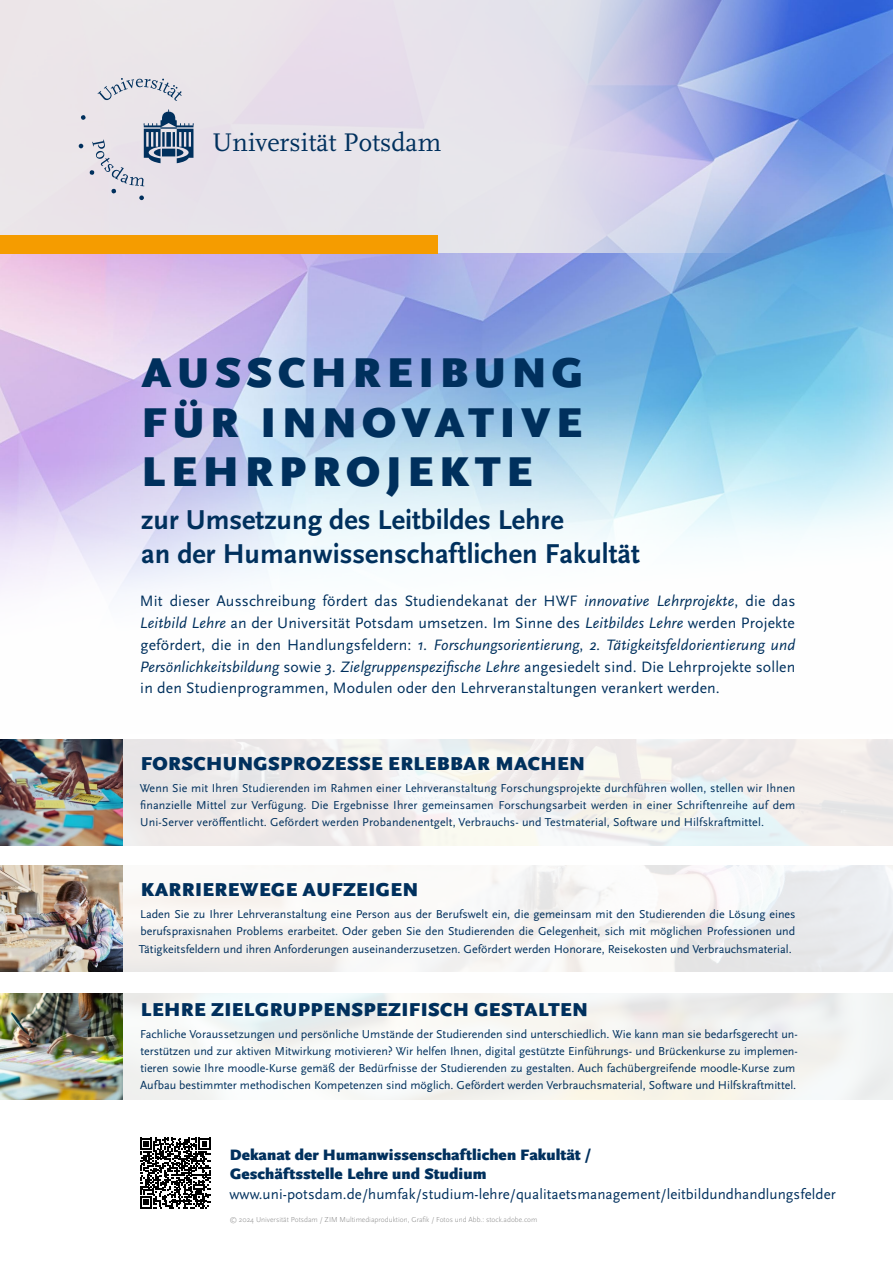
<style>
.page{position:relative;width:893px;height:1263px;background:#fff}
.page>*{position:absolute;margin:0;border:0;box-sizing:border-box;transform-origin:0 0}
.t1{font:900 43.5px/49.5px "Scala Sans Pro";letter-spacing:.13em;color:#00305d;text-align:justify}
.t2{font:700 28.5px/34.2px "Scala Sans Pro";color:#00305d}
.t3{font:26.62px "Scala Pro";color:#00305d}
.t4{font:900 19.5px "Scala Sans Pro";letter-spacing:.02em;color:#00305d}
.t5{font:15.75px/21.8px "Scala Sans Pro";letter-spacing:.01em;color:#00305d;text-align:justify}
.t6{font:900 15.75px/18.9px "Scala Sans Pro";letter-spacing:.005em;color:#00305d}
.t7{font:15px "Scala Sans Pro";letter-spacing:.005em;color:#00305d}
.t8{font:12px/17.2px "Scala Sans Pro";color:#00305d;text-align:justify}
.t9{font:300 7.5px "Scala Sans Pro";color:#878787}
.s1{font-style:italic}
.s2{font-weight:700}
</style>
<div class="page">
<img style="left:0;top:993px;width:893px;height:106px">
<img style="left:0;top:866px;width:893px;height:106px">
<img style="left:0;top:739px;width:893px;height:106px">
<img style="left:0;top:253px;width:893px;height:341px">
<svg style="left:140px;top:1138px;width:70px;height:70px"></svg>
<svg style="left:0;top:0;width:893px;height:253px;background:#c6cce7"></svg>
<svg style="left:98px;top:78px;width:84px;height:23px;background:#cbcdd6"></svg>
<svg style="left:79px;top:109px;width:115px;height:91px;background:#c6c8d4"></svg>
<div style="left:0;top:235px;width:438px;height:18px;background:#f59c00"></div>
<h3 class="t3" style="left:212px;top:127px;width:231px">Universität Potsdam</h3>
<h1 class="t1" style="left:141px;top:349px;width:443px">AUSSCHREIBUNG FÜR INNOVATIVE LEHRPROJEKTE</h1>
<h2 class="t2" style="left:141px;top:503px;width:500px">zur Umsetzung des Leitbildes Lehre<br>an der Humanwissenschaftlichen Fakultät</h2>
<p class="t5" style="left:140px;top:590px;width:657px">Mit dieser Ausschreibung fördert das Studiendekanat der HWF <span class="s1">innovative Lehrprojekte</span>, die das <span class="s1">Leitbild Lehre</span> an der Universität Potsdam umsetzen. Im Sinne des <span class="s1">Leitbildes Lehre</span> werden Projekte gefördert, die in den Handlungsfeldern: <span class="s1">1. Forschungsorientierung</span>, <span class="s1">2. Tätigkeitsfeldorientierung und Persönlichkeitsbildung</span> sowie <span class="s1">3. Zielgruppenspezifische Lehre</span> angesiedelt sind. Die Lehrprojekte sollen in den Studienprogrammen, Modulen oder den Lehrveranstaltungen verankert werden.</p>
<h3 class="t4" style="left:141px;top:752px;width:445px">FORSCHUNGSPROZESSE ERLEBBAR MACHEN</h3>
<p class="t8" style="left:140px;top:779px;width:657px">Wenn Sie mit Ihren Studierenden im Rahmen einer Lehrveranstaltung Forschungsprojekte durchführen wollen, stellen wir Ihnen finanzielle Mittel zur Verfügung. Die Ergebnisse Ihrer gemeinsamen Forschungsarbeit werden in einer Schriftenreihe auf dem Uni-Server veröffentlicht. Gefördert werden Probandenentgelt, Verbrauchs- und Testmaterial, Software und Hilfskraftmittel.</p>
<h3 class="t4" style="left:141px;top:878px;width:279px">KARRIEREWEGE AUFZEIGEN</h3>
<p class="t8" style="left:139px;top:906px;width:658px">Laden Sie zu Ihrer Lehrveranstaltung eine Person aus der Berufswelt ein, die gemeinsam mit den Studierenden die Lösung eines berufspraxisnahen Problems erarbeitet. Oder geben Sie den Studierenden die Gelegenheit, sich mit möglichen Professionen und Tätigkeitsfeldern und ihren Anforderungen auseinanderzusetzen. Gefördert werden Honorare, Reisekosten und Verbrauchsmaterial.</p>
<h3 class="t4" style="left:141px;top:998px;width:448px">LEHRE ZIELGRUPPENSPEZIFISCH GESTALTEN</h3>
<p class="t8" style="left:140px;top:1025px;width:659px;text-align:left">Fachliche Voraussetzungen und persönliche Umstände der Studierenden sind unterschiedlich. Wie kann man sie bedarfsgerecht un&shy;terstützen und zur aktiven Mitwirkung motivieren? Wir helfen Ihnen, digital gestützte Einführungs- und Brückenkurse zu implemen&shy;tieren sowie Ihre moodle-Kurse gemäß der Bedürfnisse der Studierenden zu gestalten. Auch fachübergreifende moodle-Kurse zum Aufbau bestimmter methodischen Kompetenzen sind möglich. Gefördert werden Verbrauchsmaterial, Software und Hilfskraftmittel.</p>
<h3 class="t6" style="left:230px;top:1145px;width:363px">Dekanat der Humanwissenschaftlichen Fakultät <span class="s2">/<br></span>Geschäftsstelle Lehre und Studium</h3>
<p class="t7" style="left:229px;top:1185px;width:608px">www.uni-potsdam.de/humfak/studium-lehre/qualitaetsmanagement/leitbildundhandlungsfelder</p>
<p class="t9" style="left:230px;top:1215px;width:309px">© 2024 Universität Potsdam / ZIM Multimediaproduktion, Grafik / Fotos und Abb.: stock.adobe.com</p>
</div>
